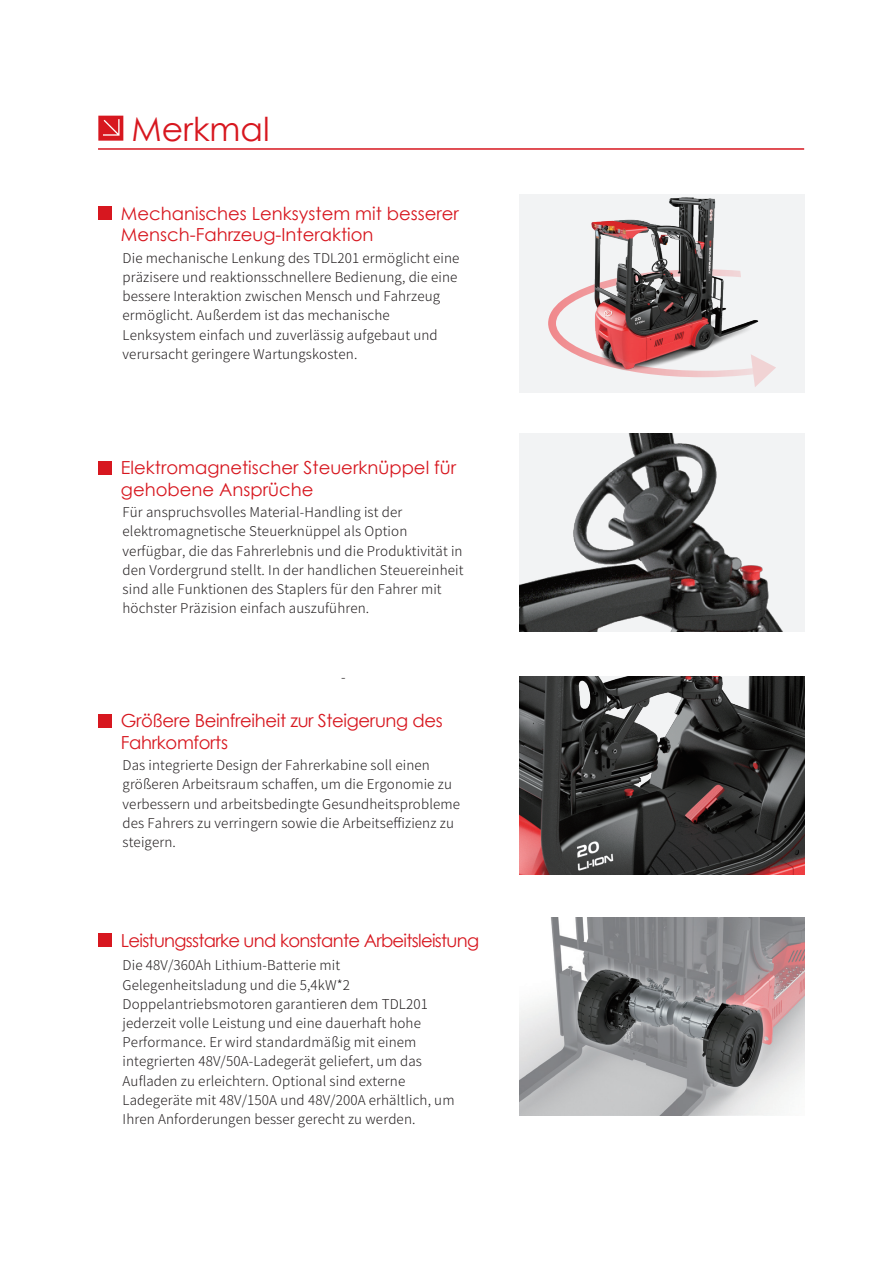
<style>
.page{position:relative;width:893px;height:1263px;background:#fff}
.page>*{position:absolute;margin:0;border:0;box-sizing:border-box;transform-origin:0 0}
.t1{font:33px "Century Gothic";color:#d7171f}
.t2{font:18px/21.6px "Century Gothic";color:#d7171f}
.t3{font:18px/21.6px "Century Gothic";letter-spacing:-.02em;color:#d7171f}
.t4{font:18px "Century Gothic";letter-spacing:-.04em;color:#d7171f}
.t5{font:300 13.5px/19.2px "Source Han Sans CN";letter-spacing:.01em;color:#231f20}
</style>
<div class="page">
<hr style="left:98px;top:148px;width:706px;height:2px;background:#d7171f">
<svg style="left:98px;top:116px;width:25px;height:25px"></svg>
<div style="left:98px;top:461px;width:14px;height:13px;background:#d7171f"></div>
<div style="left:98px;top:714px;width:14px;height:14px;background:#d7171f"></div>
<div style="left:98px;top:206px;width:14px;height:14px;background:#d7171f"></div>
<div style="left:98px;top:933px;width:14px;height:14px;background:#d7171f"></div>
<div style="left:519px;top:194px;width:286px;height:198px;background:#f2f3f4"></div>
<img style="left:519px;top:676px;width:286px;height:198px">
<img style="left:519px;top:434px;width:286px;height:198px">
<img style="left:519px;top:917px;width:286px;height:198px">
<svg style="left:660px;top:375px;width:108px;height:12px"></svg>
<img style="left:548px;top:197px;width:228px;height:178px">
<h1 class="t1" style="left:131px;top:106px;width:140px">Merkmal</h1>
<h2 class="t2" style="left:121px;top:202px;width:340px">Mechanisches Lenksystem mit besserer<br>Mensch-Fahrzeug-Interaktion</h2>
<p class="t5" style="left:123px;top:249px;width:338px">Die mechanische Lenkung des TDL201 ermöglicht eine präzisere und reaktionsschnellere Bedienung, die eine bessere Interaktion zwischen Mensch und Fahrzeug ermöglicht. Außerdem ist das mechanische Lenksystem einfach und zuverlässig aufgebaut und verursacht geringere Wartungskosten.</p>
<h2 class="t2" style="left:121px;top:457px;width:337px">Elektromagnetischer Steuerknüppel für gehobene Ansprüche</h2>
<p class="t5" style="left:123px;top:503px;width:342px">Für anspruchsvolles Material-Handling ist der elektromagnetische Steuerknüppel als Option verfügbar, die das Fahrerlebnis und die Produktivität in den Vordergrund stellt. In der handlichen Steuereinheit sind alle Funktionen des Staplers für den Fahrer mit höchster Präzision einfach auszuführen.</p>
<p class="t5" style="left:341px;top:668px;width:6px">-</p>
<h2 class="t3" style="left:121px;top:710px;width:323px">Größere Beinfreiheit zur Steigerung des<br>Fahrkomforts</h2>
<p class="t5" style="left:123px;top:756px;width:339px">Das integrierte Design der Fahrerkabine soll einen größeren Arbeitsraum schaffen, um die Ergonomie zu verbessern und arbeitsbedingte Gesundheitsprobleme des Fahrers zu verringern sowie die Arbeitseffizienz zu steigern.</p>
<h2 class="t4" style="left:121px;top:928px;width:360px">Leistungsstarke und konstante Arbeitsleistung</h2>
<p class="t5" style="left:123px;top:956px;width:333px">Die 48V/360Ah Lithium-Batterie mit Gelegenheitsladung und die 5,4kW*2<br>Doppelantriebsmotoren garantieren dem TDL201 jederzeit volle Leistung und eine dauerhaft hohe Performance. Er wird standardmäßig mit einem integrierten 48V/50A-Ladegerät geliefert, um das Aufladen zu erleichtern. Optional sind externe Ladegeräte mit 48V/150A und 48V/200A erhältlich, um Ihren Anforderungen besser gerecht zu werden.</p>
<p class="t5" style="left:341px;top:990px;width:6px">-</p>
</div>
